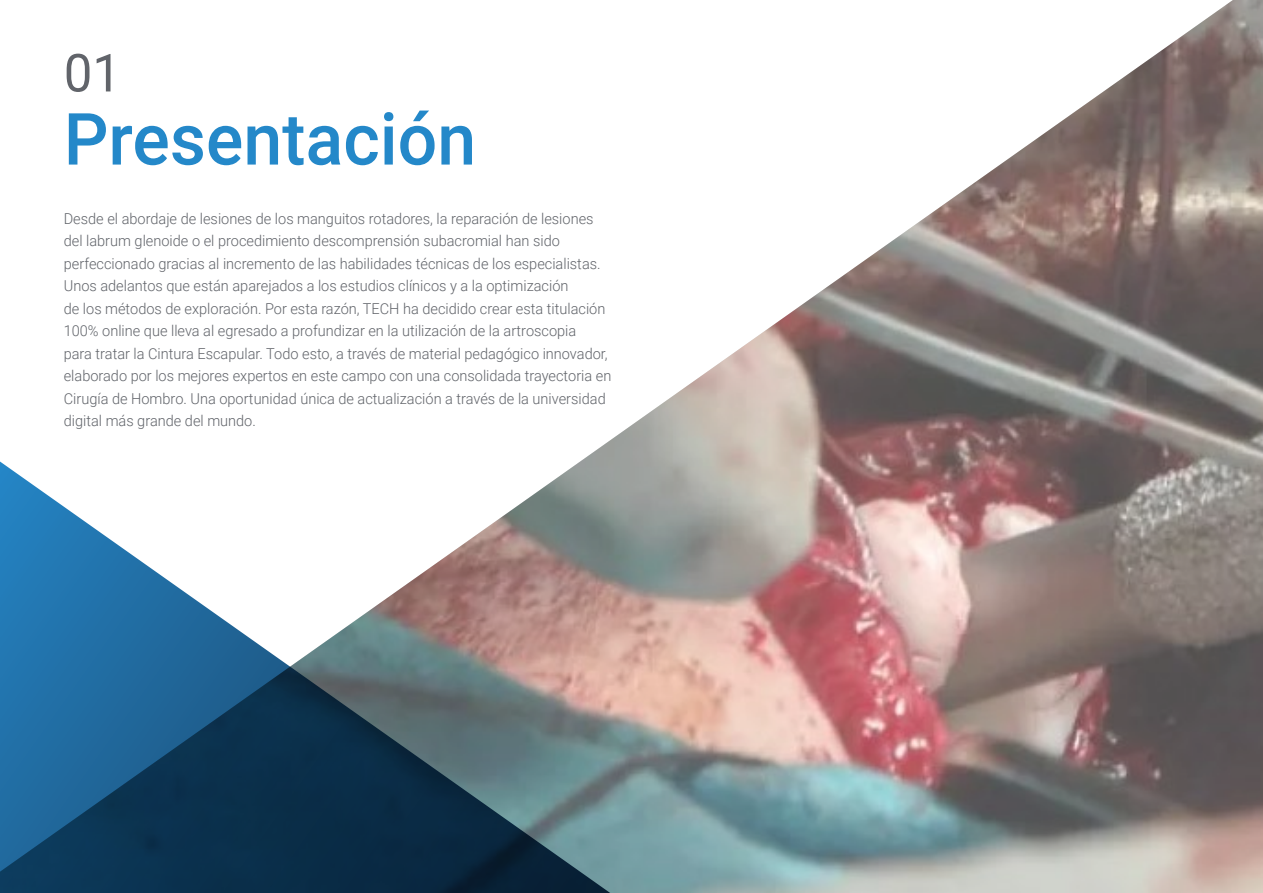
<style>
.page{position:relative;width:1263px;height:893px;background:#fff}
.page>*{position:absolute;margin:0;border:0;box-sizing:border-box;transform-origin:0 0}
.t1{font:500 72px "Roboto";color:#2488c9}
.t2{font:52.5px "Roboto";color:#61646a}
.t3{font:300 15px/22.5px "Roboto";color:#61646a}
</style>
<div class="page">
<img style="left:602px;top:0;width:661px;height:893px">
<svg style="left:0;top:446px;width:640px;height:447px"></svg>
<h2 class="t2" style="left:64px;top:36px;width:59px">01</h2>
<h1 class="t1" style="left:64px;top:89px;width:414px">Presentación</h1>
<p class="t3" style="left:64px;top:207px;width:549px">Desde el abordaje de lesiones de los manguitos rotadores, la reparación de lesiones del labrum glenoide o el procedimiento descomprensión subacromial han sido perfeccionado gracias al incremento de las habilidades técnicas de los especialistas.<br>Unos adelantos que están aparejados a los estudios clínicos y a la optimización<br>de los métodos de exploración. Por esta razón, TECH ha decidido crear esta titulación 100% online que lleva al egresado a profundizar en la utilización de la artroscopia<br>para tratar la Cintura Escapular. Todo esto, a través de material pedagógico innovador, elaborado por los mejores expertos en este campo con una consolidada trayectoria en Cirugía de Hombro. Una oportunidad única de actualización a través de la universidad digital más grande del mundo.</p>
</div>
